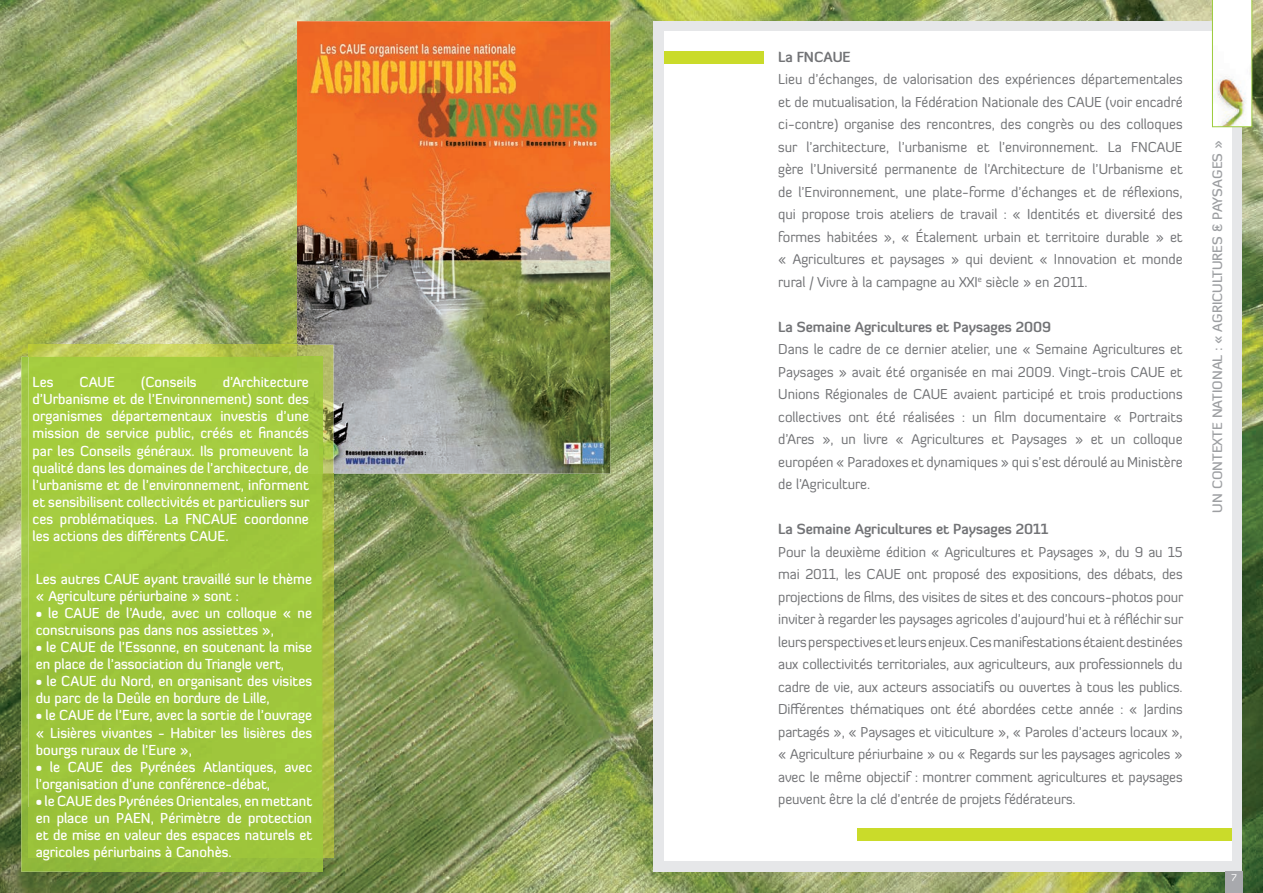
<style>
.page{position:relative;width:1263px;height:893px;background:#fff}
.page>*{position:absolute;margin:0;border:0;box-sizing:border-box;transform-origin:0 0}
.t1{font:14.25px/22.5px "Diavlo";color:#727376;text-align:justify;scale:.96 1}
.t2{font:500 14.25px/17.1px "Diavlo";color:#fff;scale:.95 1}
.t3{font:700 14.25px "Diavlo";color:#727376;scale:.96 1}
.t4{font:500 13.5px "Diavlo";color:#9d9fa2}
.t5{font:9.75px "Diavlo";color:#fff}
</style>
<div class="page">
<img style="left:0;top:0;width:1263px;height:893px">
<img style="left:297px;top:21px;width:313px;height:452px">
<div style="left:653px;top:21px;width:589px;height:851px;background:#e6e7e9"></div>
<div style="left:664px;top:32px;width:567px;height:829px;background:#fff"></div>
<div style="left:857px;top:828px;width:374px;height:12px;background:#cadb2a"></div>
<div style="left:664px;top:51px;width:100px;height:13px;background:#cadb2a"></div>
<svg style="left:1212px;top:0;width:40px;height:127px"></svg>
<div style="left:1225px;top:872px;width:17px;height:21px;background:#a8a9ad"></div>
<img style="left:28px;top:345px;width:269px;height:12px">
<img style="left:322px;top:473px;width:11px;height:385px">
<img style="left:297px;top:345px;width:36px;height:128px">
<img style="left:21px;top:357px;width:50px;height:515px">
<div style="left:71px;top:858px;width:251px;height:14px;background:#94bb3c"></div>
<div style="left:28px;top:357px;width:294px;height:501px;background:#9fc63c"></div>
<div style="left:297px;top:357px;width:25px;height:116px;background:#a2c841"></div>
<p class="t2" style="left:33px;top:373px;width:293px;text-align:justify;text-indent:190px">d’Architecture d’Urbanisme et de l’Environnement) sont des organismes départementaux investis d’une mission de service public, créés et financés par les Conseils généraux. Ils promeuvent la qualité dans les domaines de l’architecture, de l’urbanisme et de l’environnement, informent et sensibilisent collectivités et particuliers sur ces problématiques. La FNCAUE coordonne les actions des différents CAUE.</p>
<p class="t2" style="left:36px;top:570px;width:292px">Les autres CAUE ayant travaillé sur le thème « Agriculture périurbaine » sont :</p>
<p class="t2" style="left:36px;top:604px;width:292px">• le CAUE de l’Aude, avec un colloque « ne construisons pas dans nos assiettes »,</p>
<p class="t2" style="left:36px;top:638px;width:292px">• le CAUE de l’Essonne, en soutenant la mise en place de l’association du Triangle vert,</p>
<p class="t2" style="left:36px;top:672px;width:292px">• le CAUE du Nord, en organisant des visites du parc de la Deûle en bordure de Lille,</p>
<p class="t2" style="left:36px;top:707px;width:292px;text-align:justify">• le CAUE de l’Eure, avec la sortie de l’ouvrage « Lisières vivantes - Habiter les lisières des bourgs ruraux de l’Eure »,</p>
<p class="t2" style="left:36px;top:758px;width:292px">• le CAUE des Pyrénées Atlantiques, avec l’organisation d’une conférence-débat,</p>
<p class="t2" style="left:36px;top:792px;width:292px;text-align:justify">• le CAUE des Pyrénées Orientales, en mettant en place un PAEN, Périmètre de protection et de mise en valeur des espaces naturels et agricoles périurbains à Canohès.</p>
<p class="t2" style="left:33px;top:373px;width:23px">Les</p>
<p class="t2" style="left:80px;top:373px;width:39px">CAUE</p>
<p class="t2" style="left:141px;top:373px;width:60px">(Conseils</p>
<p class="t3" style="left:778px;top:48px;width:77px">La FNCAUE</p>
<p class="t1" style="left:778px;top:68px;width:423px">Lieu d’échanges, de valorisation des expériences départementales et de mutualisation, la Fédération Nationale des CAUE (voir encadré ci-contre) organise des rencontres, des congrès ou des colloques sur l’architecture, l’urbanisme et l’environnement. La FNCAUE gère l’Université permanente de l’Architecture de l’Urbanisme et de l’Environnement, une plate-forme d’échanges et de réflexions, qui propose trois ateliers de travail : « Identités et diversité des formes habitées », « Étalement urbain et territoire durable » et « Agricultures et paysages » qui devient « Innovation et monde rural / Vivre à la campagne au XXI<sup>e</sup> siècle » en 2011.</p>
<p class="t3" style="left:778px;top:318px;width:286px">La Semaine Agricultures et Paysages 2009</p>
<p class="t1" style="left:778px;top:338px;width:423px">Dans le cadre de ce dernier atelier, une « Semaine Agricultures et Paysages » avait été organisée en mai 2009. Vingt-trois CAUE et Unions Régionales de CAUE avaient participé et trois productions collectives ont été réalisées : un film documentaire « Portraits d’Ares », un livre « Agricultures et Paysages » et un colloque européen « Paradoxes et dynamiques » qui s’est déroulé au Ministère de l’Agriculture.</p>
<p class="t3" style="left:778px;top:520px;width:283px">La Semaine Agricultures et Paysages 2011</p>
<p class="t1" style="left:778px;top:540px;width:423px">Pour la deuxième édition « Agricultures et Paysages », du 9 au 15 mai 2011, les CAUE ont proposé des expositions, des débats, des projections de films, des visites de sites et des concours-photos pour inviter à regarder les paysages agricoles d’aujourd’hui et à réfléchir sur leurs perspectives et leurs enjeux. Ces manifestations étaient destinées aux collectivités territoriales, aux agriculteurs, aux professionnels du cadre de vie, aux acteurs associatifs ou ouvertes à tous les publics.<br>Différentes thématiques ont été abordées cette année : « Jardins partagés », « Paysages et viticulture », « Paroles d’acteurs locaux », « Agriculture périurbaine » ou « Regards sur les paysages agricoles » avec le même objectif : montrer comment agricultures et paysages peuvent être la clé d’entrée de projets fédérateurs.</p>
<p class="t4" style="left:1209px;top:512px;width:374px;rotate:-90deg">UN CONTEXTE NATIONAL : « AGRICULTURES &amp; PAYSAGES »</p>
<p class="t5" style="left:1231px;top:871px;width:7px">7</p>
</div>
